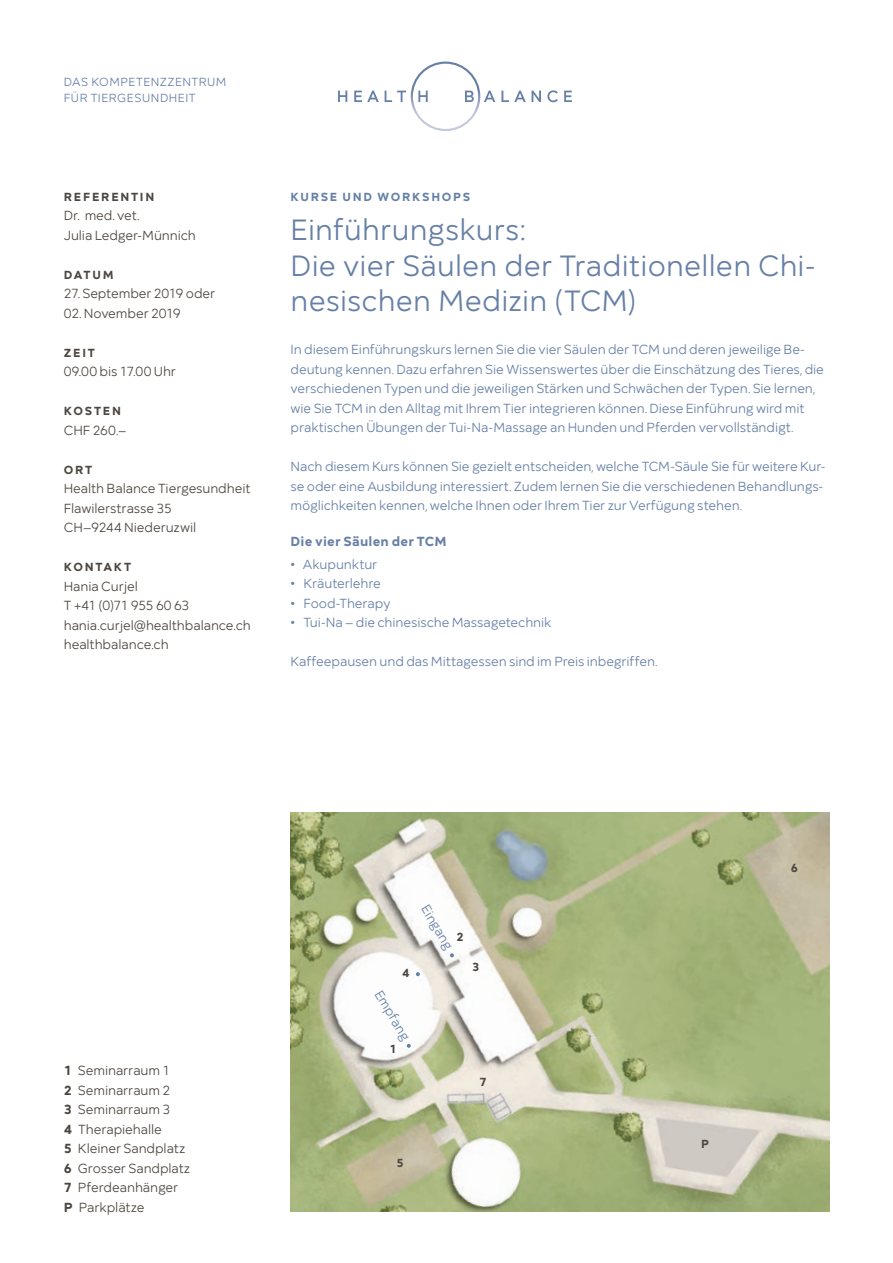
<style>
.page{position:relative;width:893px;height:1263px;background:#fff}
.page>*{position:absolute;margin:0;border:0;box-sizing:border-box;transform-origin:0 0}
.t1{font:30px/35.2px "Mirai";letter-spacing:.005em;color:#6780a6}
.t2{font:13.5px/19.5px "Mirai";letter-spacing:-.01em;color:#6780a6}
.t3{font:13.5px/19.5px "Mirai";letter-spacing:-.005em;color:#4d4741}
.t4{font:700 13.5px "Mirai";letter-spacing:.015em;color:#6780a6}
.t5{font:700 12px "Mirai";letter-spacing:.145em;color:#4d4741}
.t6{font:12px/16.5px "Mirai";letter-spacing:.035em;color:#6780a6}
.t7{font:700 12px "Mirai";letter-spacing:.145em;color:#6780a6}
.s1{font-weight:700}
</style>
<div class="page">
<img style="left:291px;top:812px;width:538px;height:400px">
<svg style="left:407px;top:1044px;width:4px;height:4px"></svg>
<svg style="left:450px;top:953px;width:4px;height:4px"></svg>
<svg style="left:416px;top:972px;width:4px;height:4px"></svg>
<svg style="left:338px;top:91px;width:9px;height:11px"></svg>
<svg style="left:354px;top:91px;width:25px;height:11px"></svg>
<svg style="left:385px;top:62px;width:110px;height:69px"></svg>
<svg style="left:501px;top:91px;width:25px;height:11px"></svg>
<svg style="left:532px;top:91px;width:9px;height:11px"></svg>
<svg style="left:547px;top:90px;width:11px;height:12px"></svg>
<svg style="left:564px;top:91px;width:8px;height:11px"></svg>
<p class="t6" style="left:64px;top:72px;width:164px">DAS KOMPETENZZENTRUM<br>FÜR TIERGESUNDHEIT</p>
<p class="t5" style="left:64px;top:187px;width:92px">REFERENTIN</p>
<p class="t3" style="left:64px;top:205px;width:134px">Dr. med. vet.<br>Julia Ledger-Münnich</p>
<p class="t5" style="left:64px;top:265px;width:51px">DATUM</p>
<p class="t3" style="left:64px;top:283px;width:153px">27. September 2019 oder</p>
<p class="t3" style="left:64px;top:302px;width:118px">02. November 2019</p>
<p class="t5" style="left:64px;top:343px;width:33px">ZEIT</p>
<p class="t3" style="left:64px;top:361px;width:114px">09.00 bis 17.00 Uhr</p>
<p class="t5" style="left:64px;top:401px;width:59px">KOSTEN</p>
<p class="t3" style="left:64px;top:419px;width:64px">CHF 260.–</p>
<p class="t5" style="left:64px;top:460px;width:30px">ORT</p>
<p class="t3" style="left:64px;top:478px;width:188px">Health Balance Tiergesundheit<br>Flawilerstrasse 35<br>CH–9244 Niederuzwil</p>
<p class="t5" style="left:64px;top:557px;width:69px">KONTAKT</p>
<p class="t3" style="left:64px;top:575px;width:189px">Hania Curjel<br>T +41 (0)71 955 60 63 hania.curjel@healthbalance.ch healthbalance.ch</p>
<p class="t7" style="left:291px;top:187px;width:181px">KURSE UND WORKSHOPS</p>
<h1 class="t1" style="left:291px;top:210px;width:526px">Einführungskurs:<br>Die vier Säulen der Traditionellen Chi&shy;nesischen Medizin (TCM)</h1>
<p class="t2" style="left:291px;top:339px;width:535px">In diesem Einführungskurs lernen Sie die vier Säulen der TCM und deren jeweilige Be&shy;deutung kennen. Dazu erfahren Sie Wissenswertes über die Einschätzung des Tieres, die verschiedenen Typen und die jeweiligen Stärken und Schwächen der Typen. Sie lernen, wie Sie TCM in den Alltag mit Ihrem Tier integrieren können. Diese Einführung wird mit praktischen Übungen der Tui-Na-Massage an Hunden und Pferden vervollständigt.</p>
<p class="t2" style="left:291px;top:456px;width:536px">Nach diesem Kurs können Sie gezielt entscheiden, welche TCM-Säule Sie für weitere Kur&shy;se oder eine Ausbildung interessiert. Zudem lernen Sie die verschiedenen Behandlungs&shy;möglichkeiten kennen, welche Ihnen oder Ihrem Tier zur Verfügung stehen.</p>
<p class="t4" style="left:291px;top:531px;width:158px">Die vier Säulen der TCM</p>
<p class="t2" style="left:291px;top:553px;width:88px">• Akupunktur</p>
<p class="t2" style="left:291px;top:573px;width:92px">• Kräuterlehre</p>
<p class="t2" style="left:291px;top:592px;width:101px">• Food-Therapy</p>
<p class="t2" style="left:291px;top:612px;width:263px">• Tui-Na – die chinesische Massagetechnik</p>
<p class="t2" style="left:291px;top:651px;width:368px">Kaffeepausen und das Mittagessen sind im Preis inbegriffen.</p>
<p class="t3" style="left:64px;top:1060px;width:128px"><span class="s1">1</span> Seminarraum 1<br><span class="s1">2</span> Seminarraum 2<br><span class="s1">3</span> Seminarraum 3<br><span class="s1">4</span> Therapiehalle<br><span class="s1">5</span> Kleiner Sandplatz<br><span class="s1">6</span> Grosser Sandplatz<br><span class="s1">7</span> Pferdeanhänger<br><span class="s1">P</span> Parkplätze</p>
<p class="t5" style="left:402px;top:963px;width:9px">4</p>
<p class="t2" style="left:387px;top:985px;width:57px;rotate:59deg">Empfang</p>
<p class="t5" style="left:389px;top:1039px;width:9px">1</p>
<p class="t2" style="left:434px;top:900px;width:51px;rotate:59deg">Eingang</p>
<p class="t5" style="left:456px;top:927px;width:9px">2</p>
<p class="t5" style="left:472px;top:957px;width:9px">3</p>
<p class="t5" style="left:480px;top:1073px;width:9px">7</p>
<p class="t5" style="left:397px;top:1153px;width:9px">5</p>
<p class="t5" style="left:791px;top:858px;width:9px">6</p>
<p class="t5" style="left:701px;top:1135px;width:9px">P</p>
</div>
